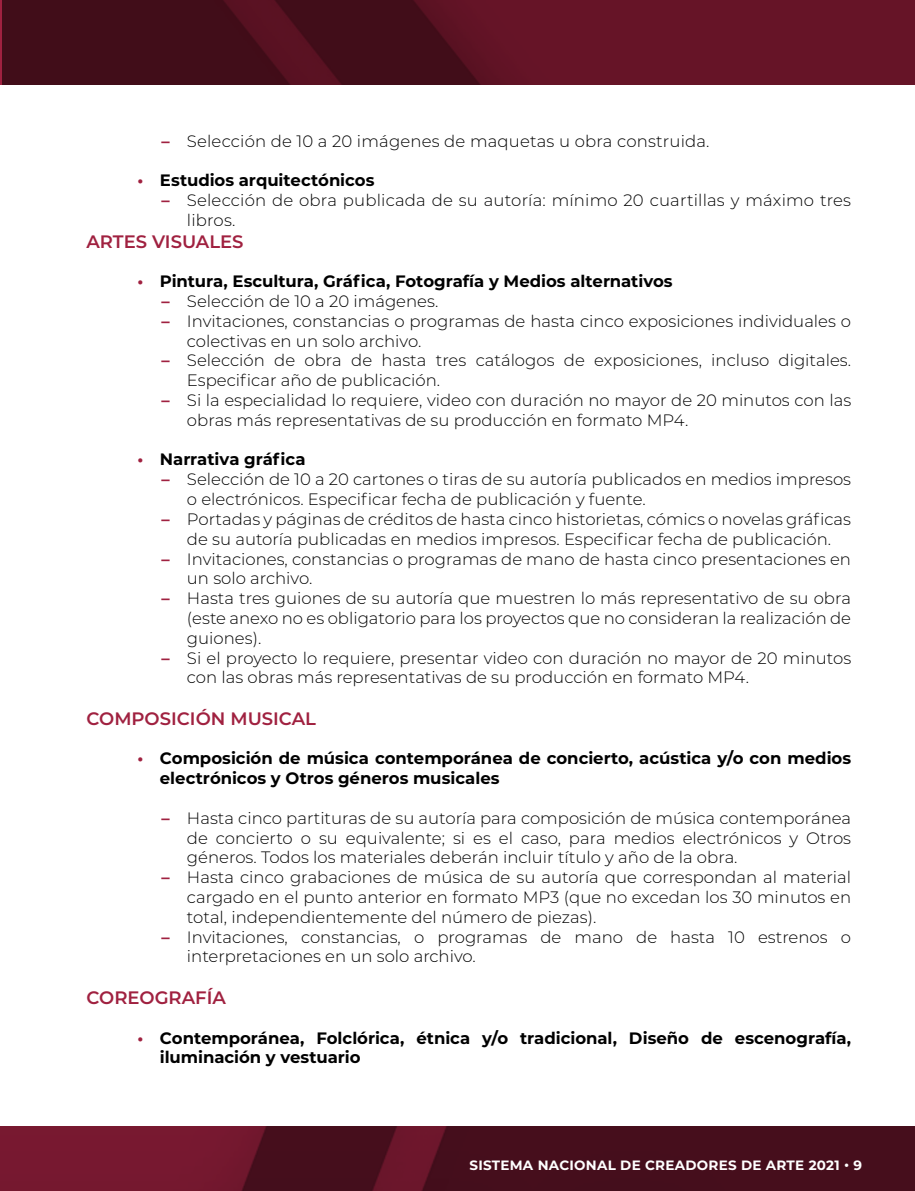
<style>
.page{position:relative;width:915px;height:1191px;background:#fff}
.page>*{position:absolute;margin:0;border:0;box-sizing:border-box;transform-origin:0 0}
.t1{font:600 18px "Montserrat";color:#a02140}
.t2{font:300 16.5px/19.8px "Montserrat";color:#000}
.t3{font:700 16.5px/19.8px "Montserrat";letter-spacing:-.005em;color:#000}
.t4{font:700 13.5px "Montserrat";letter-spacing:.02em;color:#fff}
.s1{font-weight:700;color:#a02140}
.s2{color:#a02140}
</style>
<div class="page">
<img style="left:1px;top:1126px;width:913px;height:65px">
<img style="left:1px;top:0;width:913px;height:84px">
<hr style="left:0;top:1126px;width:1px;height:65px;background:#a02140">
<hr style="left:0;top:0;width:1px;height:84px;background:#a02140">
<p class="t2" style="left:161px;top:130px;width:549px"><span class="s1">–</span> Selección de 10 a 20 imágenes de maquetas u obra construida.</p>
<p class="t3" style="left:137px;top:170px;width:238px"><span class="s2">•</span> Estudios arquitectónicos</p>
<p class="t2" style="left:187px;top:190px;width:665px;text-indent:-25px"><span class="s1">–</span> Selección de obra publicada de su autoría: mínimo 20 cuartillas y máximo tres libros.</p>
<p class="t1" style="left:86px;top:228px;width:159px">ARTES VISUALES</p>
<p class="t3" style="left:137px;top:271px;width:536px"><span class="s2">•</span> Pintura, Escultura, Gráfica, Fotografía y Medios alternativos</p>
<p class="t2" style="left:161px;top:291px;width:278px"><span class="s1">–</span> Selección de 10 a 20 imágenes.</p>
<p class="t2" style="left:187px;top:310px;width:665px;text-indent:-25px"><span class="s1">–</span> Invitaciones, constancias o programas de hasta cinco exposiciones individuales o colectivas en un solo archivo.</p>
<p class="t2" style="left:187px;top:350px;width:665px;text-indent:-25px"><span class="s1">–</span> Selección de obra de hasta tres catálogos de exposiciones, incluso digitales.<br>Especificar año de publicación.</p>
<p class="t2" style="left:187px;top:390px;width:665px;text-indent:-25px"><span class="s1">–</span> Si la especialidad lo requiere, video con duración no mayor de 20 minutos con las obras más representativas de su producción en formato MP4.</p>
<p class="t3" style="left:137px;top:449px;width:170px"><span class="s2">•</span> Narrativa gráfica</p>
<p class="t2" style="left:187px;top:469px;width:665px;text-indent:-25px"><span class="s1">–</span> Selección de 10 a 20 cartones o tiras de su autoría publicados en medios impresos o electrónicos. Especificar fecha de publicación y fuente.</p>
<p class="t2" style="left:161px;top:508px;width:691px;text-align:center"><span class="s1">–</span> Portadas y páginas de créditos de hasta cinco historietas, cómics o novelas gráficas de su autoría publicadas en medios impresos. Especificar fecha de publicación.</p>
<p class="t2" style="left:187px;top:548px;width:665px;text-indent:-25px"><span class="s1">–</span> Invitaciones, constancias o programas de mano de hasta cinco presentaciones en un solo archivo.</p>
<p class="t2" style="left:187px;top:588px;width:665px;text-align:justify;text-indent:-25px"><span class="s1">–</span> Hasta tres guiones de su autoría que muestren lo más representativo de su obra (este anexo no es obligatorio para los proyectos que no consideran la realización de guiones).</p>
<p class="t2" style="left:187px;top:647px;width:665px;text-indent:-25px"><span class="s1">–</span> Si el proyecto lo requiere, presentar video con duración no mayor de 20 minutos con las obras más representativas de su producción en formato MP4.</p>
<p class="t1" style="left:86px;top:705px;width:231px">COMPOSICIÓN MUSICAL</p>
<p class="t3" style="left:160px;top:748px;width:692px;text-indent:-23px"><span class="s2">•</span> Composición de música contemporánea de concierto, acústica y/o con medios electrónicos y Otros géneros musicales</p>
<p class="t2" style="left:187px;top:807px;width:665px;text-align:justify;text-indent:-25px"><span class="s1">–</span> Hasta cinco partituras de su autoría para composición de música contemporánea de concierto o su equivalente; si es el caso, para medios electrónicos y Otros géneros. Todos los materiales deberán incluir título y año de la obra.</p>
<p class="t2" style="left:187px;top:867px;width:665px;text-align:justify;text-indent:-25px"><span class="s1">–</span> Hasta cinco grabaciones de música de su autoría que correspondan al material cargado en el punto anterior en formato MP3 (que no excedan los 30 minutos en total, independientemente del número de piezas).</p>
<p class="t2" style="left:187px;top:926px;width:665px;text-indent:-25px"><span class="s1">–</span> Invitaciones, constancias, o programas de mano de hasta 10 estrenos o interpretaciones en un solo archivo.</p>
<p class="t1" style="left:86px;top:984px;width:141px">COREOGRAFÍA</p>
<p class="t3" style="left:160px;top:1027px;width:692px;text-indent:-23px"><span class="s2">•</span> Contemporánea, Folclórica, étnica y/o tradicional, Diseño de escenografía, iluminación y vestuario</p>
<p class="t4" style="left:469px;top:1155px;width:394px">SISTEMA NACIONAL DE CREADORES DE ARTE 2021 • 9</p>
</div>
